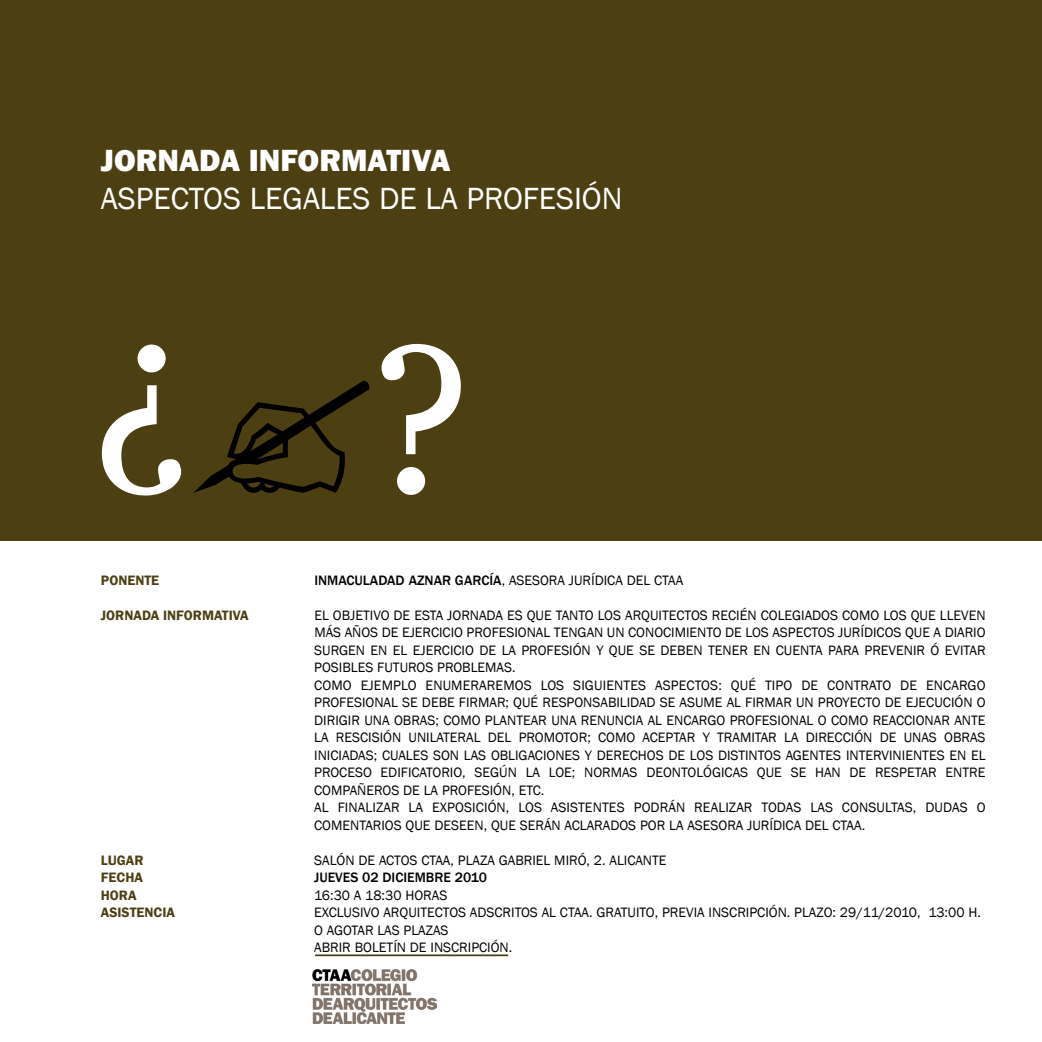
<style>
.page{position:relative;width:1042px;height:1042px;background:#fff}
.page>*{position:absolute;margin:0;border:0;box-sizing:border-box;transform-origin:0 0}
.t1{font:210px "Georgia";color:#fff}
.t2{font:31.5px "Franklin Gothic";color:#fff}
.t3{font:800 31.5px "Franklin Gothic";color:#fff}
.t4{font:14px/17.5px "Franklin Gothic";color:#000}
.t5{font:600 14px "Franklin Gothic";color:#4c3f12}
.t6{font:500 14px "Franklin Gothic";color:#000}
.s1{font-weight:500}
</style>
<div class="page">
<svg style="left:313px;top:1023px;width:92px;height:1px"></svg>
<img style="left:313px;top:969px;width:124px;height:54px">
<div style="left:0;top:0;width:1042px;height:541px;background:#4c3f12"></div>
<hr style="left:315px;top:954px;width:193px;height:2px;background:#4c3f12">
<h2 class="t3" style="left:101px;top:140px;width:351px">JORNADA INFORMATIVA</h2>
<h2 class="t2" style="left:101px;top:179px;width:36px">ASPEC</h2>
<h2 class="t2" style="left:189px;top:179px;width:32px">TOSLEG</h2>
<h2 class="t2" style="left:303px;top:179px;width:33px">ALESDEL</h2>
<h2 class="t2" style="left:441px;top:179px;width:35px">A PROFESIÓN</h2>
<h1 class="t1" style="left:91px;top:301px;width:381px">¿ ?</h1>
<p class="t5" style="left:101px;top:571px;width:60px">PONENTE</p>
<p class="t4" style="left:314px;top:571px;width:370px"><span class="s1">INMACULADAD AZNAR GARCÍA</span>, ASESORA JURÍDICA DEL CTAA</p>
<p class="t5" style="left:101px;top:606px;width:149px">JORNADA INFORMATIVA</p>
<p class="t4" style="left:314px;top:606px;width:673px">EL OBJETIVO DE ESTAJORNADA ES QUE TANTO LOS ARQUITECTOS RECIÉN COLEGIADOS COMO LOS QUE LLEVEN MÁS AÑOS DE EJERCICIO PROFESIONAL TENGAN UN CONOCIMIENTO DE LOS ASPECTOS J URÍDICOS QUE A DIARIO SURGEN EN EL EJERCICIO DE LA PROFESIÓN Y QUE SE DEBEN TENER EN CUENTA PARA PREVENIR Ó EVITAR POSIBLES FUTUROS PROBLEMAS.<br>COMO EJEMPLO ENUMERAREMOS LOS SIGUIENTES ASPECTOS: QUÉ TIPO DE CONTRATO DE ENCARGO PROFESIONAL SE DEBE FIRMAR; QUÉ RESPONSABILIDAD SE ASUME AL FIRMAR UN PROYECTO DE EJECUCIÓN O DIRIGIR UNA OBRAS; COMO PLANTEAR UNA RENUNCIAAL ENCARGO PROFESIONAL O COMO REACCIONAR ANTE LA RESCISIÓN UNILATERAL DEL PROMOTOR; COMO ACEPTAR Y TRAMITAR LA DIRECCIÓN DE UNAS OBRAS INICIADAS; CUALES SON LAS OBLIGACIONES Y DERECHOS DE LOS DISTINTOS AGENTES INTERVINIENTES EN EL PROCESO EDIFICATORIO, SEGÚN LALOE</p>
<p class="t4" style="left:572px;top:764px;width:415px">; NORMAS DEONTOLÓGICAS QUE SE HAN DE RESPETAR ENTRE</p>
<p class="t4" style="left:314px;top:781px;width:673px">COMPAÑEROS DE LA PROFESIÓN, ETC.<br>AL FINALIZAR LA EXPOSICIÓN, LOS ASISTENTES PODRÁN REALIZAR TODAS LAS CONSULTAS, DUDAS O<br>COMENTARIOS QUE DESEEN, QUE SERÁN ACLARADOS POR LA ASESORA JURÍDICA DEL CTAA.</p>
<p class="t5" style="left:101px;top:851px;width:35px">LUGAR</p>
<p class="t4" style="left:314px;top:851px;width:354px">SALÓN DE ACTOS CTAA, PLAZA GABRIEL MIRÓ, 2. ALICANTE</p>
<p class="t5" style="left:101px;top:869px;width:44px">FECHA</p>
<p class="t6" style="left:314px;top:869px;width:174px">JUEVES 02 DICIEMBRE 2010</p>
<p class="t5" style="left:101px;top:886px;width:37px">HORA</p>
<p class="t4" style="left:314px;top:886px;width:135px">16:30 A 18:30 HORAS</p>
<p class="t5" style="left:101px;top:904px;width:76px">ASISTENCIA</p>
<p class="t4" style="left:314px;top:904px;width:668px">EXCLUSIVO ARQUITECTOS ADSCRITOS AL CTAA. GRATUITO, PREVIA INSCRIPCIÓN. PLAZO: 29/11/2010, 13:00 H.<br>O AGOTA R LAS PLAZAS<br>ABRIR BOLETÍN DE INSCRIPCIÓN.</p>
</div>
